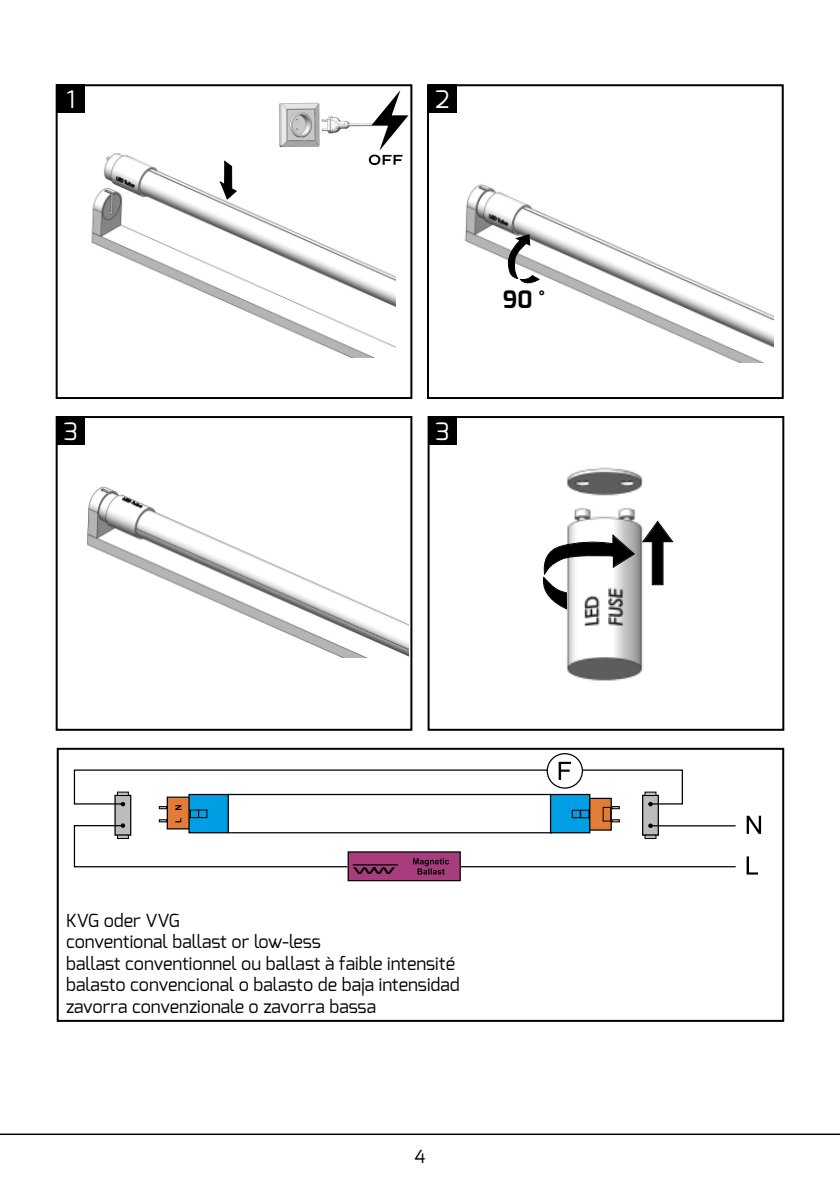
<style>
.page{position:relative;width:840px;height:1191px;background:#fff}
.page>*{position:absolute;margin:0;border:0;box-sizing:border-box;transform-origin:0 0}
.t1{font:24px "Exo";color:#fff}
.t2{font:700 24px "Exo";color:#000}
.t3{font:18px/21.6px "Exo";color:#000}
</style>
<div class="page">
<hr style="left:0;top:1133px;width:839px;height:2px;background:#000">
<div style="left:427px;top:416px;width:356px;height:315px;border:2px solid #000"></div>
<div style="left:56px;top:416px;width:356px;height:315px;border:2px solid #000"></div>
<div style="left:57px;top:84px;width:28px;height:29px;background:#000"></div>
<img style="left:91px;top:153px;width:304px;height:204px">
<svg style="left:219px;top:160px;width:18px;height:40px"></svg>
<img style="left:464px;top:184px;width:308px;height:178px">
<svg style="left:505px;top:234px;width:34px;height:53px"></svg>
<img style="left:87px;top:486px;width:321px;height:171px">
<img style="left:567px;top:467px;width:107px;height:210px">
<svg style="left:641px;top:520px;width:32px;height:65px"></svg>
<svg style="left:543px;top:534px;width:91px;height:147px"></svg>
<div style="left:427px;top:84px;width:356px;height:315px;border:2px solid #000"></div>
<div style="left:428px;top:84px;width:28px;height:29px;background:#000"></div>
<div style="left:57px;top:416px;width:28px;height:28px;background:#000"></div>
<div style="left:428px;top:416px;width:28px;height:28px;background:#000"></div>
<img style="left:243px;top:102px;width:147px;height:74px">
<svg style="left:347px;top:90px;width:61px;height:79px"></svg>
<div style="left:371px;top:156px;width:7px;height:7px;background:#fff;border-radius:50%"></div>
<div style="left:56px;top:84px;width:356px;height:315px;border:2px solid #000"></div>
<svg style="left:73px;top:769px;width:386px;height:99px"></svg>
<svg style="left:121px;top:802px;width:4px;height:4px"></svg>
<svg style="left:121px;top:823px;width:4px;height:5px"></svg>
<div style="left:546px;top:753px;width:36px;height:35px;border:1px solid #000;border-radius:50%"></div>
<svg style="left:459px;top:762px;width:277px;height:106px"></svg>
<div style="left:348px;top:852px;width:111px;height:28px;background:#a83d7d"></div>
<div style="left:347px;top:851px;width:113px;height:30px;border:1px solid #000"></div>
<svg style="left:353px;top:867px;width:42px;height:7px"></svg>
<hr style="left:352px;top:864px;width:46px;height:1px;background:#000">
<svg style="left:412px;top:858px;width:37px;height:16px"></svg>
<hr style="left:228px;top:794px;width:322px;height:1px;background:#000">
<hr style="left:229px;top:832px;width:322px;height:1px;background:#000">
<svg style="left:175px;top:818px;width:6px;height:4px"></svg>
<svg style="left:175px;top:805px;width:6px;height:5px"></svg>
<svg style="left:746px;top:856px;width:11px;height:18px"></svg>
<svg style="left:746px;top:815px;width:14px;height:19px"></svg>
<div style="left:57px;top:748px;width:726px;height:274px;border:2px solid #000"></div>
<h1 class="t1" style="left:66px;top:84px;width:10px">1</h1>
<h1 class="t1" style="left:435px;top:84px;width:16px">2</h1>
<h1 class="t1" style="left:64px;top:416px;width:16px">3</h1>
<h1 class="t1" style="left:435px;top:416px;width:16px">3</h1>
<h1 class="t2" style="left:502px;top:283px;width:44px">90 °</h1>
<p class="t3" style="left:66px;top:909px;width:395px">KVG oder VVG<br>conventional ballast or low-less<br>ballast conventionnel ou ballast à faible intensité balasto convencional o balasto de baja intensidad zavorra convenzionale o zavorra bassa</p>
<p class="t3" style="left:414px;top:1145px;width:12px">4</p>
</div>
